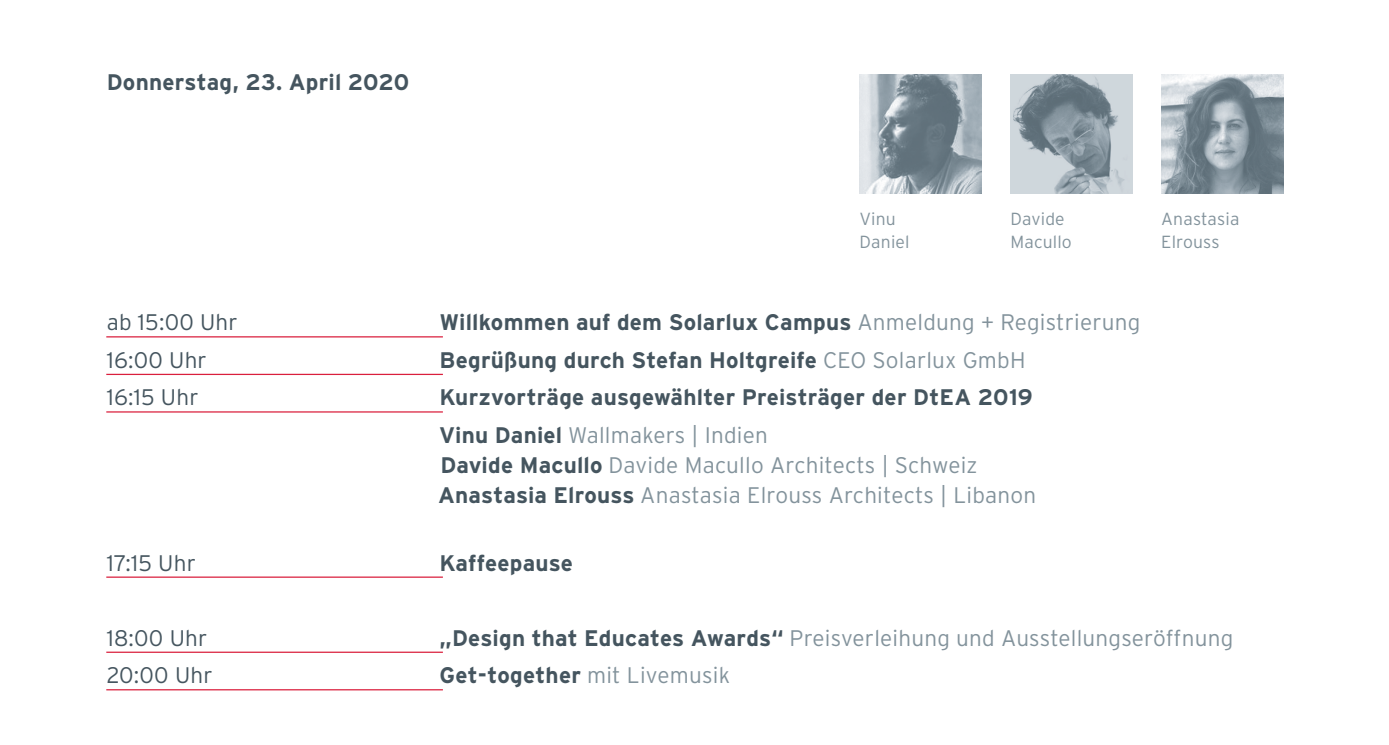
<style>
.page{position:relative;width:1389px;height:745px;background:#fff}
.page>*{position:absolute;margin:0;border:0;box-sizing:border-box;transform-origin:0 0}
.Styl_akapitowy_1{font:700 22.5px "Interstate OT";letter-spacing:.01em;color:#45555f}
.wciecie{font:300 22.5px "Interstate OT";letter-spacing:.01em;color:#83939c}
.Styl_akapitowy_1-2{font:300 22.5px "Interstate OT";letter-spacing:.01em;color:#83939c}
.Styl_akapitowy_1-3{font:300 22.5px "Interstate OT";letter-spacing:.01em;color:#45555f}
.wciecie-2{font:700 22.5px "Interstate OT";letter-spacing:.005em;color:#45555f}
.wciecie-3{font:300 17.5px/22.5px "Interstate OT";letter-spacing:.01em;color:#83939c}
.s1{font-weight:300;color:#83939c}
.s2{font-weight:700;color:#45555f}
</style>
<div class="page">
<hr style="left:106px;top:336px;width:337px;height:1px;background:#da1f3d">
<hr style="left:106px;top:373px;width:337px;height:2px;background:#da1f3d">
<hr style="left:106px;top:411px;width:337px;height:1px;background:#da1f3d">
<hr style="left:106px;top:576px;width:337px;height:1px;background:#da1f3d">
<hr style="left:106px;top:651px;width:337px;height:1px;background:#da1f3d">
<hr style="left:106px;top:688px;width:337px;height:2px;background:#da1f3d">
<img style="left:860px;top:74px;width:122px;height:120px">
<div style="left:1010px;top:74px;width:122px;height:120px;background:#cfd7dc"></div>
<img style="left:1014px;top:74px;width:110px;height:120px">
<img style="left:1161px;top:74px;width:122px;height:120px">
<p class="wciecie-2" style="left:107px;top:68px;width:304px">Donnerstag, 23. April 2020</p>
<p class="wciecie-3" style="left:860px;top:208px;width:51px">Vinu<br>Daniel</p>
<p class="wciecie-3" style="left:1010px;top:208px;width:63px">Davide<br>Macullo</p>
<p class="wciecie-3" style="left:1161px;top:208px;width:80px">Anastasia<br>Elrouss</p>
<p class="Styl_akapitowy_1-3" style="left:107px;top:309px;width:132px">ab 15:00 Uhr</p>
<p class="Styl_akapitowy_1" style="left:439px;top:308px;width:703px">Willkommen auf dem Solarlux Campus <span class="s1">Anmeldung + Registrierung</span></p>
<p class="Styl_akapitowy_1-3" style="left:107px;top:347px;width:101px">16:00 Uhr</p>
<p class="Styl_akapitowy_1" style="left:439px;top:346px;width:588px">Begrüßung durch Stefan Holtgreife <span class="s1">CEO Solarlux GmbH</span></p>
<p class="Styl_akapitowy_1-3" style="left:107px;top:384px;width:93px">16:15 Uhr</p>
<p class="Styl_akapitowy_1" style="left:439px;top:383px;width:595px">Kurzvorträge ausgewählter Preisträger der DtEA 2019</p>
<p class="wciecie" style="left:439px;top:422px;width:330px"><span class="s2">Vinu Daniel</span> Wallmakers | Indien</p>
<p class="wciecie" style="left:440px;top:452px;width:539px"><span class="s2">Davide Macullo</span> Davide Macullo Architects | Schweiz</p>
<p class="wciecie" style="left:438px;top:482px;width:599px"><span class="s2">Anastasia Elrouss</span> Anastasia Elrouss Architects | Libanon</p>
<p class="Styl_akapitowy_1-3" style="left:107px;top:549px;width:91px">17:15 Uhr</p>
<p class="Styl_akapitowy_1" style="left:439px;top:548px;width:135px">Kaffeepause</p>
<p class="Styl_akapitowy_1-3" style="left:107px;top:624px;width:102px">18:00 Uhr</p>
<p class="Styl_akapitowy_1-2" style="left:439px;top:624px;width:795px"><span class="s2">„Design that Educates Awards“</span> Preisverleihung und Ausstellungseröffnung</p>
<p class="Styl_akapitowy_1-3" style="left:107px;top:662px;width:107px">20:00 Uhr</p>
<p class="Styl_akapitowy_1" style="left:439px;top:661px;width:292px">Get-together <span class="s1">mit Livemusik</span></p>
</div>
